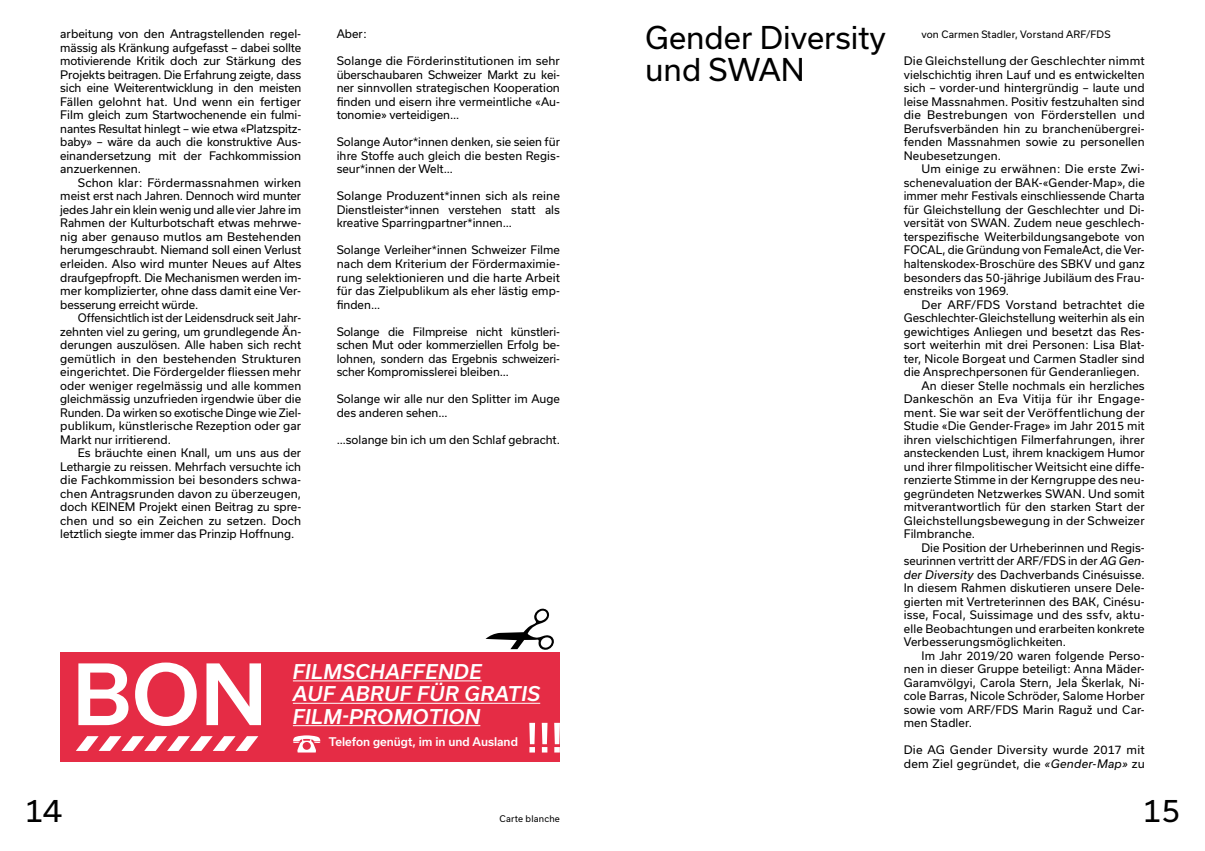
<style>
.page{position:relative;width:1205px;height:851px;background:#fff}
.page>*{position:absolute;margin:0;border:0;box-sizing:border-box;transform-origin:0 0}
.H0{font:30px/31.2px "Usual";color:#000}
.H0-2{font:italic 500 19.38px "Usual";letter-spacing:.025em;color:#fff}
.Autoren_Vermerk{font:500 11.38px "Usual";color:#fff}
.Lauftext{font:11.25px/13.5px "Usual";color:#000;text-align:justify}
.Lauftext_Start{font:11.25px/13.5px "Usual";letter-spacing:.01em;color:#000;text-align:justify}
.Aufzählung{font:11.25px/13.5px "Usual";letter-spacing:.02em;color:#000}
.Autoren_Vermerk-2{font:9.75px "Usual";letter-spacing:.015em;color:#000}
.Pagina_Links{font:8.75px "Usual";letter-spacing:.025em;color:#000}
.s1{font-style:italic}
</style>
<div class="page">
<div style="left:60px;top:652px;width:500px;height:109px;background:#e52c45"></div>
<svg style="left:485px;top:608px;width:69px;height:42px"></svg>
<hr style="left:293px;top:680px;width:189px;height:1px;background:#fff">
<hr style="left:293px;top:702px;width:247px;height:1px;background:#fff">
<hr style="left:293px;top:725px;width:187px;height:1px;background:#fff">
<svg style="left:78px;top:662px;width:183px;height:63px"></svg>
<svg style="left:293px;top:735px;width:27px;height:17px"></svg>
<svg style="left:529px;top:722px;width:31px;height:30px"></svg>
<svg style="left:76px;top:736px;width:183px;height:14px"></svg>
<p class="Lauftext" style="left:60px;top:27px;width:242px">arbeitung von den Antragstellenden regel&shy;mässig als Kränkung aufgefasst – dabei sollte motivierende Kritik doch zur Stärkung des Projekts beitragen. Die Erfahrung zeigte, dass sich eine Weiterentwicklung in den meisten Fällen gelohnt hat. Und wenn ein fertiger Film gleich zum Startwochenende ein fulmi&shy;nantes Resultat hinlegt – wie etwa «Platzspitz&shy;baby» – wäre da auch die konstruktive Aus&shy;einandersetzung mit der Fachkommission anzuerkennen.</p>
<p class="Lauftext" style="left:60px;top:176px;width:242px;text-indent:18px">Schon klar: Fördermassnahmen wirken meist erst nach Jahren. Dennoch wird munter jedes Jahr ein klein wenig und alle vier Jahre im Rahmen der Kulturbotschaft etwas mehrwe&shy;nig aber genauso mutlos am Bestehenden herumgeschraubt. Niemand soll einen Verlust erleiden. Also wird munter Neues auf Altes draufgepfropft. Die Mechanismen werden im&shy;mer komplizierter, ohne dass damit eine Ver&shy;besserung erreicht würde.</p>
<p class="Lauftext" style="left:60px;top:311px;width:242px;text-indent:18px">Offensichtlich ist der Leidensdruck seit Jahr&shy;zehnten viel zu gering, um grundlegende Än&shy;derungen auszulösen. Alle haben sich recht gemütlich in den bestehenden Strukturen eingerichtet. Die Fördergelder fliessen mehr oder weniger regelmässig und alle kommen gleichmässig unzufrieden irgendwie über die Runden. Da wirken so exotische Dinge wie Ziel&shy;publikum, künstlerische Rezeption oder gar Markt nur irritierend.</p>
<p class="Lauftext" style="left:60px;top:446px;width:242px;text-indent:18px">Es bräuchte einen Knall, um uns aus der Lethargie zu reissen. Mehrfach versuchte ich die Fachkommission bei besonders schwa&shy;chen Antragsrunden davon zu überzeugen, doch KEINEM Projekt einen Beitrag zu spre&shy;chen und so ein Zeichen zu setzen. Doch letztlich siegte immer das Prinzip Hoffnung.</p>
<p class="Lauftext" style="left:337px;top:27px;width:31px">Aber:</p>
<p class="Lauftext" style="left:337px;top:54px;width:225px">Solange die Förderinstitutionen im sehr überschaubaren Schweizer Markt zu kei&shy;ner sinnvollen strategischen Kooperation finden und eisern ihre vermeintliche «Au&shy;tonomie» verteidigen…</p>
<p class="Lauftext" style="left:337px;top:135px;width:225px">Solange Autor*innen denken, sie seien für ihre Stoffe auch gleich die besten Regis&shy;seur*innen der Welt…</p>
<p class="Lauftext" style="left:337px;top:189px;width:225px">Solange Produzent*innen sich als reine Dienstleister*innen verstehen statt als kreative Sparringpartner*innen…</p>
<p class="Lauftext" style="left:337px;top:243px;width:225px">Solange Verleiher*innen Schweizer Filme nach dem Kriterium der Fördermaximie&shy;rung selektionieren und die harte Arbeit für das Zielpublikum als eher lästig emp&shy;finden…</p>
<p class="Lauftext" style="left:337px;top:324px;width:225px">Solange die Filmpreise nicht künstleri&shy;schen Mut oder kommerziellen Erfolg be&shy;lohnen, sondern das Ergebnis schweizeri&shy;scher Kompromisslerei bleiben…</p>
<p class="Lauftext" style="left:337px;top:392px;width:225px">Solange wir alle nur den Splitter im Auge des anderen sehen…</p>
<p class="Lauftext" style="left:337px;top:432px;width:225px">…solange bin ich um den Schlaf gebracht.</p>
<p class="H0-2" style="left:293px;top:660px;width:190px">FILMSCHAFFENDE</p>
<p class="H0-2" style="left:293px;top:682px;width:249px">AUF ABRUF FÜR GRATIS</p>
<p class="H0-2" style="left:293px;top:705px;width:189px">FILM-PROMOTION</p>
<p class="Autoren_Vermerk" style="left:329px;top:734px;width:191px">Telefon genügt, im in und Ausland</p>
<p class="H0" style="left:645px;top:22px;width:242px">Gender Diversity und SWAN</p>
<p class="Autoren_Vermerk-2" style="left:921px;top:29px;width:191px">von Carmen Stadler, Vorstand ARF/FDS</p>
<p class="Lauftext_Start" style="left:904px;top:54px;width:242px">Die Gleichstellung der Geschlechter nimmt vielschichtig ihren Lauf und es entwickelten sich – vorder-und hintergründig – laute und leise Massnahmen. Positiv festzuhalten sind die Bestrebungen von Förderstellen und Berufsverbänden hin zu branchenübergrei&shy;fenden Massnahmen sowie zu personellen Neubesetzungen.</p>
<p class="Lauftext" style="left:904px;top:162px;width:242px;text-indent:18px">Um einige zu erwähnen: Die erste Zwi&shy;schenevaluation der BAK-«Gender-Map», die immer mehr Festivals einschliessende Charta für Gleichstellung der Geschlechter und Di&shy;versität von SWAN. Zudem neue geschlech&shy;terspezifische Weiterbildungsangebote von FOCAL, die Gründung von FemaleAct, die Ver&shy;haltenskodex-Broschüre des SBKV und ganz besonders das 50-jährige Jubiläum des Frau&shy;enstreiks von 1969.</p>
<p class="Lauftext" style="left:904px;top:297px;width:242px;text-indent:18px">Der ARF/FDS Vorstand betrachtet die Geschlechter-Gleichstellung weiterhin als ein gewichtiges Anliegen und besetzt das Res&shy;sort weiterhin mit drei Personen: Lisa Blat&shy;ter, Nicole Borgeat und Carmen Stadler sind die Ansprechpersonen für Genderanliegen.</p>
<p class="Lauftext" style="left:904px;top:378px;width:242px;text-indent:18px">An dieser Stelle nochmals ein herzliches Dankeschön an Eva Vitija für ihr Engage&shy;ment. Sie war seit der Veröffentlichung der Studie «Die Gender-Frage» im Jahr 2015 mit ihren vielschichtigen Filmerfahrungen, ihrer ansteckenden Lust, ihrem knackigem Humor und ihrer filmpolitischer Weitsicht eine diffe&shy;renzierte Stimme in der Kerngruppe des neu&shy;gegründeten Netzwerkes SWAN. Und somit mitverantwortlich für den starken Start der Gleichstellungsbewegung in der Schweizer Filmbranche.</p>
<p class="Lauftext" style="left:904px;top:540px;width:242px;text-indent:18px">Die Position der Urheberinnen und Regis&shy;seurinnen vertritt der ARF/FDS in der <span class="s1">AG Gen&shy;der Diversity</span> des Dachverbands Cinésuisse.<br>In diesem Rahmen diskutieren unsere Dele&shy;gierten mit Vertreterinnen des BAK, Cinésu&shy;isse, Focal, Suissimage und des ssfv, aktu&shy;elle Beobachtungen und erarbeiten konkrete Verbesserungsmöglichkeiten.</p>
<p class="Lauftext" style="left:904px;top:648px;width:242px;text-indent:18px">Im Jahr 2019/20 waren folgende Perso&shy;nen in dieser Gruppe beteiligt: Anna Mäder-Garamvölgyi, Carola Stern, Jela Škerlak, Ni&shy;cole Barras, Nicole Schröder, Salome Horber sowie vom ARF/FDS Marin Raguž und Car&shy;men Stadler.</p>
<p class="Aufzählung" style="left:904px;top:743px;width:242px">Die AG Gender Diversity wurde 2017 mit dem Ziel gegründet, die <span class="s1">«Gender-Map»</span> zu</p>
<h1 class="H0" style="left:25px;top:795px;width:39px">14</h1>
<h1 class="H0" style="left:1143px;top:795px;width:39px">15</h1>
<p class="Pagina_Links" style="left:499px;top:813px;width:62px">Carte blanche</p>
</div>
